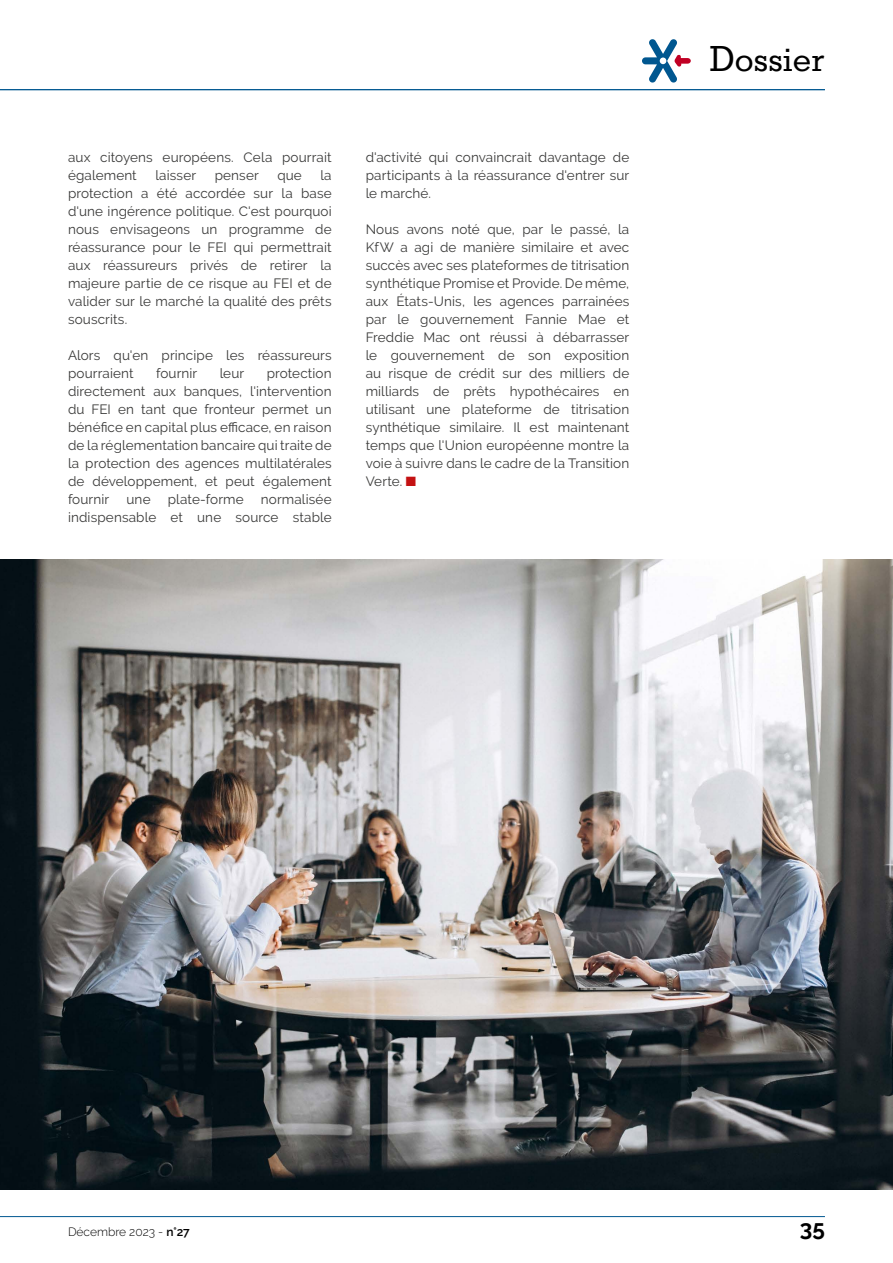
<style>
.page{position:relative;width:893px;height:1263px;background:#fff}
.page>*{position:absolute;margin:0;border:0;box-sizing:border-box;transform-origin:0 0}
.t1{font:37.5px "Stymie";color:#000}
.t2{font:700 22.5px "Raleway";color:#000}
.t3{font:13.5px/18px "Raleway";letter-spacing:.01em;color:#3a3a39;text-align:justify}
.t4{font:300 12px "Raleway";color:#000}
.s1{color:#c41112}
.s2{font-weight:600}
</style>
<div class="page">
<hr style="left:0;top:1216px;width:825px;height:1px;background:#005790">
<svg style="left:642px;top:39px;width:49px;height:44px"></svg>
<hr style="left:0;top:89px;width:825px;height:1px;background:#005790">
<img style="left:0;top:559px;width:893px;height:631px">
<p class="t3" style="left:68px;top:148px;width:265px">aux citoyens européens. Cela pourrait également</p>
<p class="t3" style="left:68px;top:166px;width:265px;text-indent:252px">la protection a été accordée sur la base d'une ingérence politique. C'est pourquoi nous envisageons un programme de réassurance pour le FEI qui permettrait aux réassureurs privés de retirer la majeure partie de ce risque au FEI et de valider sur le marché la qualité des prêts souscrits.</p>
<p class="t3" style="left:68px;top:346px;width:265px">Alors qu'en principe les réassureurs pourraient</p>
<p class="t3" style="left:155px;top:166px;width:42px">laisser</p>
<p class="t3" style="left:215px;top:166px;width:46px">penser</p>
<p class="t3" style="left:277px;top:166px;width:26px">que</p>
<p class="t3" style="left:156px;top:364px;width:43px">fournir</p>
<p class="t3" style="left:220px;top:364px;width:26px">leur</p>
<p class="t3" style="left:68px;top:364px;width:265px;text-indent:199px">protection directement aux banques, l'intervention du FEI en tant que fronteur permet un bénéfice en capital plus efficace, en raison de la réglementation bancaire qui traite de la protection des agences multilatérales de développement, et peut également fournir</p>
<p class="t3" style="left:126px;top:490px;width:26px">une</p>
<p class="t3" style="left:168px;top:490px;width:77px">plate-forme</p>
<p class="t3" style="left:68px;top:490px;width:265px;text-align:right">normalisée<br>indispensable et une source stable</p>
<p class="t3" style="left:366px;top:148px;width:265px">d'activité qui convaincrait davantage de participants à la réassurance d'entrer sur le marché.</p>
<p class="t3" style="left:366px;top:220px;width:265px">Nous avons noté que, par le passé, la KfW a agi de manière similaire et avec succès avec ses plateformes de titrisation synthétique Promise et Provide. De même, aux États-Unis, les agences parrainées par le gouvernement Fannie Mae et Freddie Mac ont réussi à débarrasser le gouvernement de son exposition au risque de crédit sur des milliers de milliards de prêts hypothécaires en utilisant une plateforme de titrisation synthétique similaire. Il est maintenant temps que l'Union européenne montre la voie à suivre dans le cadre de la Transition Verte. <span class="s1">■</span></p>
<h1 class="t1" style="left:709px;top:37px;width:117px">Dossier</h1>
<p class="t4" style="left:68px;top:1225px;width:123px">Décembre 2023 - <span class="s2">n°27</span></p>
<h2 class="t2" style="left:800px;top:1215px;width:27px">35</h2>
</div>
